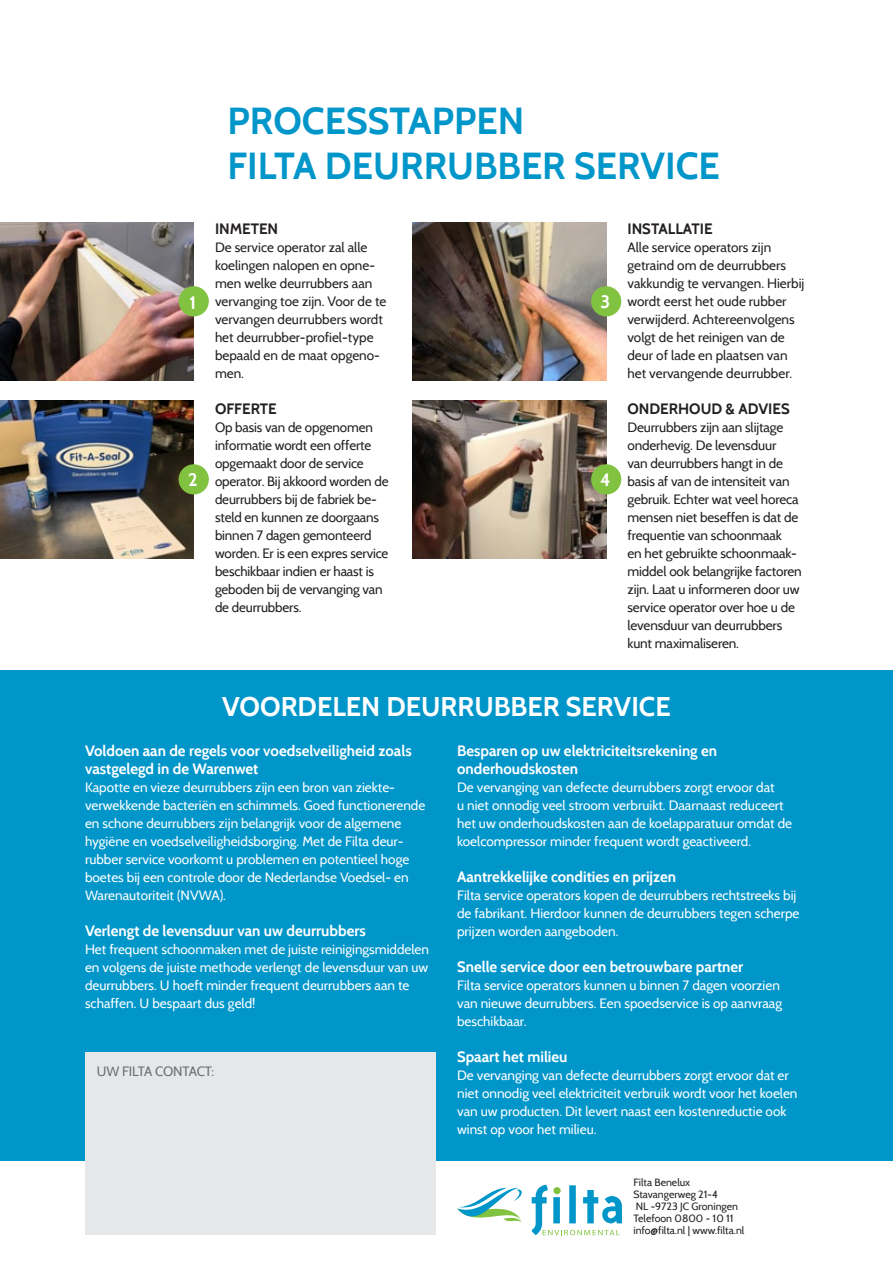
<style>
.page{position:relative;width:893px;height:1263px;background:#fff}
.page>*{position:absolute;margin:0;border:0;box-sizing:border-box;transform-origin:0 0}
.t1{font:700 37.5px/45px "Cabin";color:#0096ca}
.t2{font:700 27px "Cabin";color:#fff}
.t3{font:700 18px "Cabin";color:#fff}
.t4{font:700 15px/18px "Cabin";color:#fff}
.t5{font:700 15px "Cabin";color:#231f20}
.t6{font:13.5px/18px "Cabin";color:#fff}
.t7{font:13.5px/18px "Cabin";letter-spacing:-.01em;color:#231f20}
.t8{font:13.5px "Cabin";letter-spacing:-.01em;color:#6c6d70}
.t9{font:10.5px/12px "Cabin";color:#231f20}
</style>
<div class="page">
<div style="left:0;top:670px;width:893px;height:491px;background:#0096ca"></div>
<img style="left:0;top:222px;width:194px;height:158px">
<img style="left:0;top:400px;width:194px;height:159px">
<img style="left:412px;top:222px;width:194px;height:158px">
<img style="left:412px;top:400px;width:194px;height:159px">
<div style="left:179px;top:286px;width:30px;height:30px;background:#81c340;border-radius:50%"></div>
<div style="left:591px;top:286px;width:30px;height:30px;background:#81c340;border-radius:50%"></div>
<div style="left:179px;top:464px;width:30px;height:30px;background:#81c340;border-radius:50%"></div>
<div style="left:591px;top:464px;width:30px;height:30px;background:#81c340;border-radius:50%"></div>
<svg style="left:532px;top:1184px;width:90px;height:51px"></svg>
<svg style="left:457px;top:1187px;width:65px;height:35px"></svg>
<div style="left:85px;top:1052px;width:351px;height:183px;background:#e6e7e9"></div>
<h1 class="t1" style="left:228px;top:98px;width:494px">PROCESSTAPPEN<br>FILTA DEURRUBBER SERVICE</h1>
<p class="t5" style="left:215px;top:220px;width:65px">INMETEN</p>
<p class="t7" style="left:215px;top:238px;width:173px">De service operator zal alle koelingen nalopen en opne&shy;men welke deurrubbers aan vervanging toe zijn. Voor de te vervangen deurrubbers wordt het deurrubber-profiel-type bepaald en de maat opgeno&shy;men.</p>
<p class="t5" style="left:215px;top:400px;width:63px">OFFERTE</p>
<p class="t7" style="left:215px;top:418px;width:175px">Op basis van de opgenomen informatie wordt een offerte opgemaakt door de service operator. Bij akkoord worden de deurrubbers bij de fabriek be&shy;steld en kunnen ze doorgaans binnen 7 dagen gemonteerd worden. Er is een expres service beschikbaar indien er haast is geboden bij de vervanging van de deurrubbers.</p>
<h3 class="t3" style="left:190px;top:291px;width:8px">1</h3>
<h3 class="t3" style="left:600px;top:291px;width:11px">3</h3>
<h3 class="t3" style="left:188px;top:469px;width:11px">2</h3>
<h3 class="t3" style="left:600px;top:469px;width:12px">4</h3>
<p class="t5" style="left:627px;top:220px;width:87px">INSTALLATIE</p>
<p class="t7" style="left:627px;top:238px;width:178px">Alle service operators zijn getraind om de deurrubbers vakkundig te vervangen. Hierbij wordt eerst het oude rubber verwijderd. Achtereenvolgens volgt de het reinigen van de deur of lade en plaatsen van het vervangende deurrubber.</p>
<p class="t5" style="left:627px;top:400px;width:164px">ONDERHOUD &amp; ADVIES</p>
<p class="t7" style="left:627px;top:418px;width:176px">Deurrubbers zijn aan slijtage onderhevig. De levensduur<br>van deurrubbers hangt in de basis af van de intensiteit van gebruik. Echter wat veel horeca mensen niet beseffen is dat de frequentie van schoonmaak<br>en het gebruikte schoonmaak&shy;middel ook belangrijke factoren zijn. Laat u informeren door uw service operator over hoe u de levensduur van deurrubbers kunt maximaliseren.</p>
<h2 class="t2" style="left:222px;top:690px;width:450px">VOORDELEN DEURRUBBER SERVICE</h2>
<p class="t4" style="left:85px;top:742px;width:328px">Voldoen aan de regels voor voedselveiligheid zoals vastgelegd in de Warenwet</p>
<p class="t6" style="left:85px;top:778px;width:342px">Kapotte en vieze deurrubbers zijn een bron van ziekte&shy;verwekkende bacteriën en schimmels. Goed functionerende en schone deurrubbers zijn belangrijk voor de algemene hygiëne en voedselveiligheidsborging. Met de Filta deur&shy;rubber service voorkomt u problemen en potentieel hoge boetes bij een controle door de Nederlandse Voedsel- en Warenautoriteit (NVWA).</p>
<p class="t4" style="left:85px;top:922px;width:282px">Verlengt de levensduur van uw deurrubbers</p>
<p class="t6" style="left:85px;top:940px;width:346px">Het frequent schoonmaken met de juiste reinigingsmiddelen en volgens de juiste methode verlengt de levensduur van uw deurrubbers. U hoeft minder frequent deurrubbers aan te schaffen. U bespaart dus geld!</p>
<p class="t4" style="left:457px;top:742px;width:262px">Besparen op uw elektriciteitsrekening en onderhoudskosten</p>
<p class="t6" style="left:457px;top:778px;width:337px">De vervanging van defecte deurrubbers zorgt ervoor dat<br>u niet onnodig veel stroom verbruikt. Daarnaast reduceert het uw onderhoudskosten aan de koelapparatuur omdat de koelcompressor minder frequent wordt geactiveerd.</p>
<p class="t4" style="left:457px;top:868px;width:221px">Aantrekkelijke condities en prijzen</p>
<p class="t6" style="left:457px;top:886px;width:344px">Filta service operators kopen de deurrubbers rechtstreeks bij de fabrikant. Hierdoor kunnen de deurrubbers tegen scherpe prijzen worden aangeboden.</p>
<p class="t4" style="left:457px;top:958px;width:288px">Snelle service door een betrouwbare partner</p>
<p class="t6" style="left:457px;top:976px;width:326px">Filta service operators kunnen u binnen 7 dagen voorzien van nieuwe deurrubbers. Een spoedservice is op aanvraag beschikbaar.</p>
<p class="t4" style="left:457px;top:1048px;width:112px">Spaart het milieu</p>
<p class="t6" style="left:457px;top:1066px;width:342px">De vervanging van defecte deurrubbers zorgt ervoor dat er niet onnodig veel elektriciteit verbruik wordt voor het koelen van uw producten. Dit levert naast een kostenreductie ook winst op voor het milieu.</p>
<p class="t8" style="left:97px;top:1063px;width:119px">UW FILTA CONTACT:</p>
<p class="t9" style="left:633px;top:1176px;width:112px">Filta Benelux<br>Stavangerweg 21-4<br>NL -9723 JC Groningen<br>Telefoon 0800 - 10 11 info@filta.nl | www.filta.nl</p>
</div>
